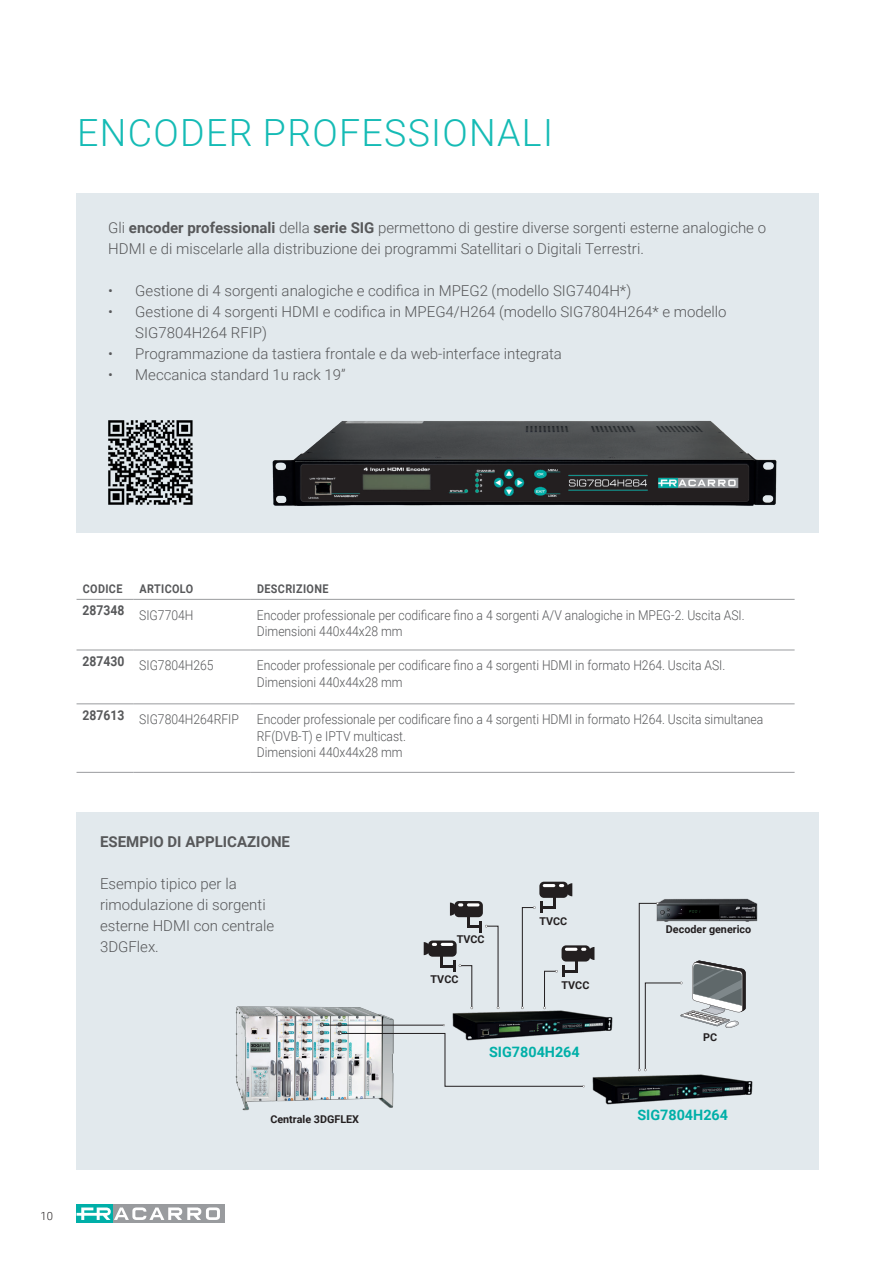
<style>
.page{position:relative;width:893px;height:1263px;background:#fff}
.page>*{position:absolute;margin:0;border:0;box-sizing:border-box;transform-origin:0 0}
.t1{font:300 37.5px "Roboto";letter-spacing:.035em;color:#15bbb5}
.t2{font:300 15px/21px "Roboto";color:#57585a}
.t3{font:700 15px "Roboto";color:#57585a}
.t4{font:700 14.4px "Roboto";color:#00afa8}
.t5{font:300 13.5px/16.5px "Roboto";color:#57585a;scale:.9 1}
.t6{font:700 12px "Roboto";letter-spacing:.035em;color:#57585a;scale:.9 1}
.t7{font:300 11.25px "Roboto";color:#231f20}
.t8{font:700 10.8px "Roboto";color:#231f20}
.s1{font-weight:700}
</style>
<div class="page">
<div style="left:110px;top:1204px;width:115px;height:19px;background:#999b9e"></div>
<div style="left:77px;top:1204px;width:36px;height:19px;background:#00afa8"></div>
<svg style="left:77px;top:1207px;width:143px;height:13px"></svg>
<div style="left:77px;top:194px;width:742px;height:339px;background:#e2e9ed"></div>
<div style="left:77px;top:812px;width:742px;height:358px;background:#e2e9ed"></div>
<hr style="left:77px;top:599px;width:56px;height:1px;background:#999b9e">
<hr style="left:133px;top:599px;width:118px;height:1px;background:#999b9e">
<hr style="left:251px;top:599px;width:544px;height:1px;background:#999b9e">
<hr style="left:77px;top:650px;width:56px;height:1px;background:#999b9e">
<hr style="left:133px;top:650px;width:118px;height:1px;background:#999b9e">
<hr style="left:251px;top:650px;width:544px;height:1px;background:#999b9e">
<hr style="left:77px;top:704px;width:56px;height:1px;background:#999b9e">
<hr style="left:133px;top:704px;width:118px;height:1px;background:#999b9e">
<hr style="left:251px;top:704px;width:544px;height:1px;background:#999b9e">
<hr style="left:77px;top:772px;width:56px;height:1px;background:#999b9e">
<hr style="left:133px;top:772px;width:118px;height:1px;background:#999b9e">
<hr style="left:251px;top:772px;width:544px;height:1px;background:#999b9e">
<img style="left:272px;top:420px;width:505px;height:86px">
<img style="left:108px;top:420px;width:85px;height:85px">
<img style="left:659px;top:898px;width:99px;height:24px">
<div style="left:539px;top:882px;width:29px;height:16px;background:#231f20;border-radius:5px"></div>
<img style="left:452px;top:1008px;width:161px;height:25px">
<img style="left:592px;top:1074px;width:161px;height:31px">
<img style="left:235px;top:1006px;width:161px;height:105px">
<hr style="left:322px;top:1025px;width:122px;height:1px;background:#231f20">
<svg style="left:340px;top:1032px;width:245px;height:55px"></svg>
<svg style="left:454px;top:901px;width:29px;height:16px"></svg>
<svg style="left:424px;top:902px;width:75px;height:107px"></svg>
<svg style="left:521px;top:883px;width:73px;height:126px"></svg>
<svg style="left:638px;top:902px;width:108px;height:169px"></svg>
<h1 class="t1" style="left:77px;top:106px;width:477px">ENCODER PROFESSIONALI</h1>
<p class="t2" style="left:108px;top:216px;width:659px">Gli <span class="s1">encoder professionali</span> della <span class="s1">serie SIG</span> permettono di gestire diverse sorgenti esterne analogiche o<br>HDMI e di miscelarle alla distribuzione dei programmi Satellitari o Digitali Terrestri.</p>
<p class="t2" style="left:108px;top:279px;width:524px">• Gestione di 4 sorgenti analogiche e codifica in MPEG2 (modello SIG7404H*)</p>
<p class="t2" style="left:135px;top:300px;width:593px;text-indent:-27px">• Gestione di 4 sorgenti HDMI e codifica in MPEG4/H264 (modello SIG7804H264* e modello<br>SIG7804H264 RFIP)</p>
<p class="t2" style="left:108px;top:342px;width:455px">• Programmazione da tastiera frontale e da web-interface integrata</p>
<p class="t2" style="left:108px;top:363px;width:239px">• Meccanica standard 1u rack 19”</p>
<p class="t6" style="left:83px;top:581px;width:46px">CODICE</p>
<p class="t6" style="left:139px;top:581px;width:61px">ARTICOLO</p>
<p class="t6" style="left:257px;top:581px;width:81px">DESCRIZIONE</p>
<p class="t5" style="left:83px;top:606px;width:125px"><sup>287348</sup> SIG7704H</p>
<p class="t5" style="left:257px;top:606px;width:544px">Encoder professionale per codificare fino a 4 sorgenti A/V analogiche in MPEG-2. Uscita ASI.<br>Dimensioni 440x44x28 mm</p>
<p class="t5" style="left:83px;top:657px;width:147px"><sup>287430</sup> SIG7804H265</p>
<p class="t5" style="left:257px;top:657px;width:522px">Encoder professionale per codificare fino a 4 sorgenti HDMI in formato H264. Uscita ASI.<br>Dimensioni 440x44x28 mm</p>
<p class="t5" style="left:83px;top:710px;width:175px"><sup>287613</sup> SIG7804H264RFIP</p>
<p class="t5" style="left:257px;top:710px;width:564px">Encoder professionale per codificare fino a 4 sorgenti HDMI in formato H264. Uscita simultanea<br>RF(DVB-T) e IPTV multicast.<br>Dimensioni 440x44x28 mm</p>
<p class="t3" style="left:100px;top:831px;width:191px">ESEMPIO DI APPLICAZIONE</p>
<p class="t2" style="left:100px;top:873px;width:176px">Esempio tipico per la rimodulazione di sorgenti esterne HDMI con centrale<br>3DGFlex.</p>
<p class="t8" style="left:270px;top:1112px;width:90px">Centrale 3DGFLEX</p>
<p class="t8" style="left:457px;top:932px;width:29px">TVCC</p>
<p class="t8" style="left:431px;top:971px;width:29px">TVCC</p>
<p class="t8" style="left:539px;top:914px;width:29px">TVCC</p>
<p class="t8" style="left:562px;top:977px;width:29px">TVCC</p>
<p class="t4" style="left:489px;top:1041px;width:92px">SIG7804H264</p>
<p class="t8" style="left:666px;top:922px;width:87px">Decoder generico</p>
<p class="t8" style="left:703px;top:1029px;width:15px">PC</p>
<p class="t4" style="left:637px;top:1105px;width:92px">SIG7804H264</p>
<p class="t7" style="left:41px;top:1208px;width:14px">10</p>
</div>
